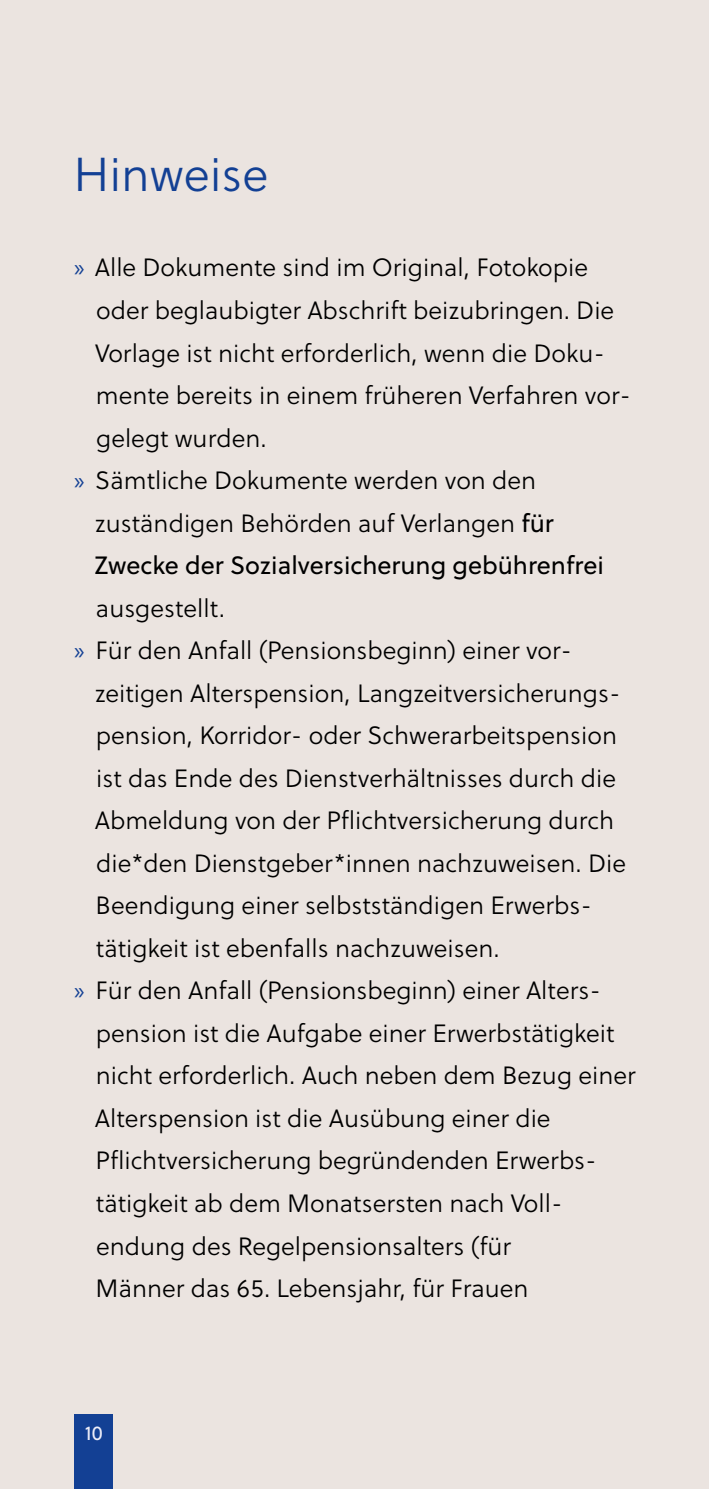
<style>
.page{position:relative;width:709px;height:1489px;background:#fff}
.page>*{position:absolute;margin:0;border:0;box-sizing:border-box;transform-origin:0 0}
.Überschriften_H1_-_Überschrift_1{font:47.5px "Soleil Lt";color:#134094}
.t1{font:25px/42.5px "Soleil Lt";color:#000}
.t2{font:20px "Soleil";color:#ededf8}
.s1{font-family:"Myriad Pro";color:#134094}
.s2{font-family:"Soleil"}
</style>
<div class="page">
<div style="left:0;top:0;width:709px;height:1488px;background:#ebe4e0"></div>
<div style="left:74px;top:1414px;width:39px;height:74px;background:#134094"></div>
<h1 class="Überschriften_H1_-_Überschrift_1" style="left:73px;top:141px;width:197px">Hinweise</h1>
<p class="t1" style="left:95px;top:246px;width:537px;text-indent:-21px"><span class="s1">»</span> Alle Dokumente sind im Original, Fotokopie oder beglaubigter Abschrift beizubringen. Die Vorlage ist nicht erforderlich, wenn die Doku&shy;mente bereits in einem früheren Verfahren vor&shy;gelegt wurden.</p>
<p class="t1" style="left:94px;top:459px;width:511px;text-indent:-20px"><span class="s1">»</span> Sämtliche Dokumente werden von den zuständigen Behörden auf Verlangen <span class="s2">für Zwecke der Sozialversicherung gebührenfrei </span>ausgestellt.</p>
<p class="t1" style="left:95px;top:629px;width:533px;text-indent:-21px"><span class="s1">»</span> Für den Anfall (Pensionsbeginn) einer vor&shy;zeitigen Alterspension, Langzeitversicherungs&shy;pension, Korridor- oder Schwerarbeitspension ist das Ende des Dienstverhältnisses durch die Abmeldung von der Pflichtversicherung durch die*den Dienstgeber*innen nachzuweisen. Die Beendigung einer selbstständigen Erwerbs&shy;tätigkeit ist ebenfalls nachzuweisen.</p>
<p class="t1" style="left:95px;top:969px;width:542px;text-indent:-21px"><span class="s1">»</span> Für den Anfall (Pensionsbeginn) einer Alters&shy;pension ist die Aufgabe einer Erwerbstätigkeit nicht erforderlich. Auch neben dem Bezug einer Alterspension ist die Ausübung einer die Pflichtversicherung begründenden Erwerbs&shy;tätigkeit ab dem Monatsersten nach Voll&shy;endung des Regelpensionsalters (für<br>Männer das 65. Lebensjahr, für Frauen</p>
<p class="t2" style="left:85px;top:1418px;width:19px">10</p>
</div>
